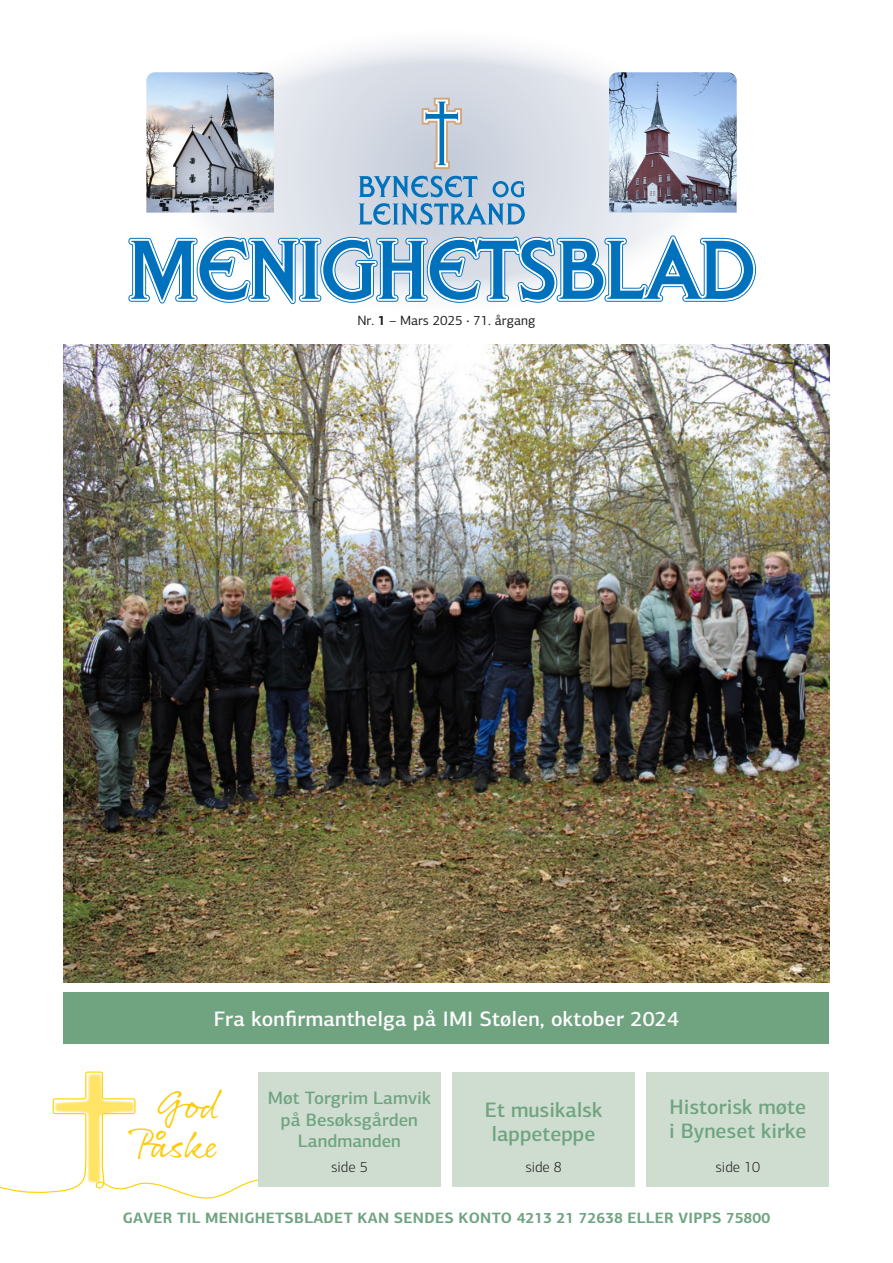
<style>
.page{position:relative;width:893px;height:1263px;background:#fff}
.page>*{position:absolute;margin:0;border:0;box-sizing:border-box;transform-origin:0 0}
.TEKST{font:38.1px "Rollerscript Smooth";color:#feca0a}
.t1{font:500 21px/24px "PF Centro Sans Pro";color:#70a481}
.TEKST-2{font:500 21px "PF Centro Sans Pro";letter-spacing:.01em;color:#fff}
.t2{font:500 18px/21.6px "PF Centro Sans Pro";color:#70a481;text-align:center}
.TITTEL_10pkt{font:700 15px "PF Centro Sans Pro";letter-spacing:.02em;color:#70a481}
.t3{font:300 15px "PF Centro Sans Pro";color:#231f20}
.t4{font:13.5px "PF Centro Sans Pro";color:#231f20}
.s1{font-weight:700}
</style>
<div class="page">
<img style="left:64px;top:344px;width:765px;height:638px">
<svg style="left:0;top:1071px;width:279px;height:127px"></svg>
<div style="left:258px;top:1071px;width:183px;height:115px;background:#cfddd0"></div>
<div style="left:646px;top:1071px;width:183px;height:115px;background:#cfddd0"></div>
<div style="left:452px;top:1071px;width:183px;height:115px;background:#cfddd0"></div>
<div style="left:64px;top:993px;width:765px;height:51px;background:#70a481"></div>
<svg style="left:151px;top:21px;width:581px;height:300px"></svg>
<svg style="left:128px;top:72px;width:629px;height:234px"></svg>
<p class="t4" style="left:357px;top:312px;width:180px">Nr. <span class="s1">1</span> – Mars 2025 <sup>.</sup> 71. årgang</p>
<p class="TEKST-2" style="left:214px;top:1006px;width:467px">Fra konfirmanthelga på IMI Stølen, oktober 2024</p>
<p class="TEKST" style="left:157px;top:1081px;width:66px">God</p>
<p class="TEKST" style="left:131px;top:1122px;width:89px">Påske</p>
<p class="t2" style="left:268px;top:1087px;width:164px">Møt Torgrim Lamvik på Besøksgården<br>Landmanden</p>
<p class="t1" style="left:485px;top:1098px;width:119px;text-align:center">Et musikalsk lappeteppe</p>
<p class="t1" style="left:669px;top:1095px;width:139px">Historisk møte i Byneset kirke</p>
<p class="t3" style="left:331px;top:1158px;width:38px">side 5</p>
<p class="t3" style="left:525px;top:1158px;width:38px">side 8</p>
<p class="t3" style="left:715px;top:1158px;width:46px">side 10</p>
<p class="TITTEL_10pkt" style="left:123px;top:1208px;width:649px">GAVER TIL MENIGHETSBLADET KAN SENDES KONTO 4213 21 72638 ELLER VIPPS 75800</p>
</div>
